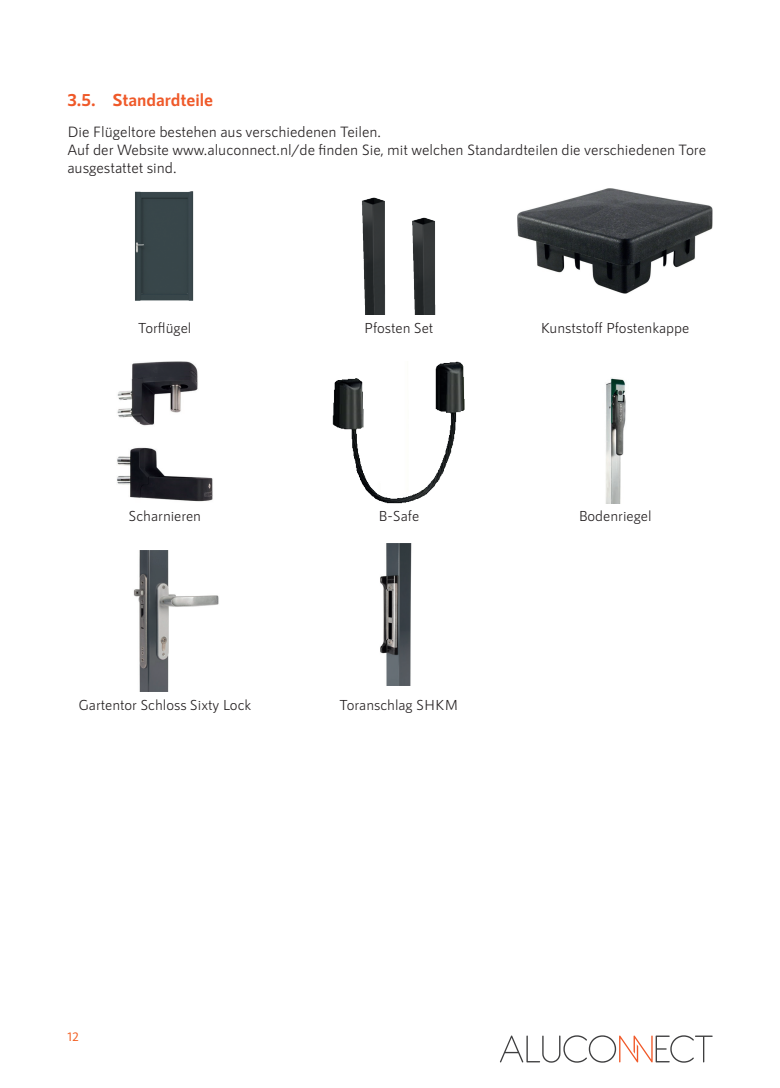
<style>
.page{position:relative;width:780px;height:1088px;background:#fff}
.page>*{position:absolute;margin:0;border:0;box-sizing:border-box;transform-origin:0 0}
.t1{font:700 17.5px "RNS Sanz";color:#ef5929}
.t2{font:15px/18px "RNS Sanz";color:#231f20}
.t3{font:14.5px "RNS Sanz";color:#231f20}
.t4{font:500 12.5px "RNS Sanz";color:#f25e21}
</style>
<div class="page">
<img style="left:135px;top:191px;width:59px;height:110px">
<img style="left:362px;top:198px;width:74px;height:117px">
<img style="left:517px;top:188px;width:195px;height:106px">
<img style="left:117px;top:361px;width:96px;height:141px">
<img style="left:332px;top:361px;width:133px;height:142px">
<img style="left:605px;top:378px;width:21px;height:125px">
<img style="left:133px;top:550px;width:86px;height:142px">
<img style="left:380px;top:544px;width:32px;height:142px">
<svg style="left:500px;top:1035px;width:212px;height:28px"></svg>
<p class="t1" style="left:67px;top:90px;width:147px">3.5. Standardteile</p>
<p class="t2" style="left:67px;top:123px;width:640px">Die Flügeltore bestehen aus verschiedenen Teilen.<br>Auf der Website www.aluconnect.nl/de finden Sie, mit welchen Standardteilen die verschiedenen Tore ausgestattet sind.</p>
<p class="t3" style="left:138px;top:319px;width:55px">Torflügel</p>
<p class="t3" style="left:364px;top:319px;width:71px">Pfosten Set</p>
<p class="t3" style="left:541px;top:319px;width:150px">Kunststoff Pfostenkappe</p>
<p class="t3" style="left:129px;top:508px;width:74px">Scharnieren</p>
<p class="t3" style="left:378px;top:508px;width:42px">B-Safe</p>
<p class="t3" style="left:578px;top:508px;width:74px">Bodenriegel</p>
<p class="t3" style="left:78px;top:696px;width:174px">Gartentor Schloss Sixty Lock</p>
<p class="t3" style="left:339px;top:696px;width:120px">Toranschlag SHKM</p>
<p class="t4" style="left:67px;top:1029px;width:13px">12</p>
</div>
